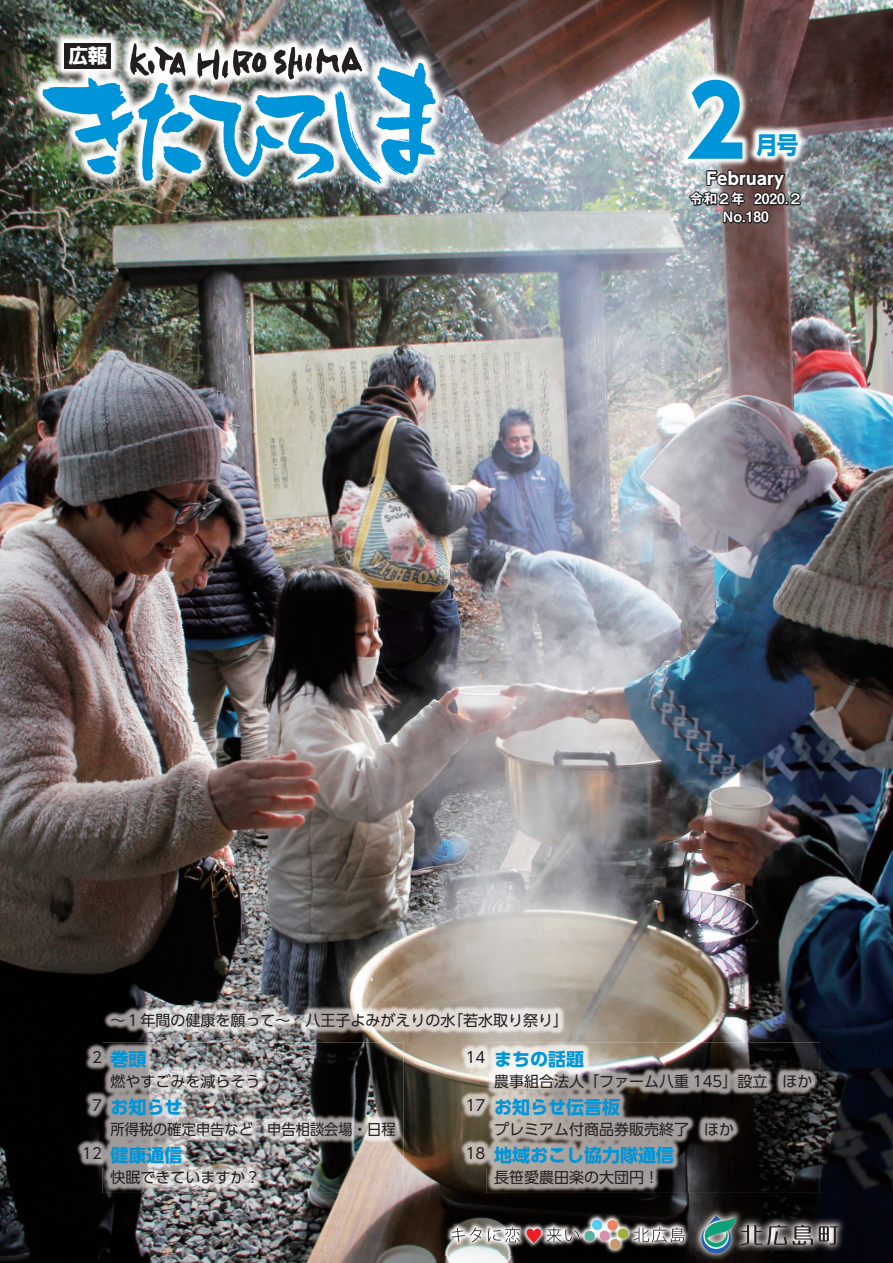
<style>
.page{position:relative;width:893px;height:1263px;background:#fff}
.page>*{position:absolute;margin:0;border:0;box-sizing:border-box;transform-origin:0 0}
.t1{font:800 96px "UD Shin Go Pro";color:#0095d9;scale:.9 1}
.t2{font:700 24px "UD Shin Go Pro";color:#0095d9;scale:.9 1}
.t3{font:700 19.5px "Shin Go Pro";color:#fff}
.t4{font:700 18px "UD Shin Go Pro";color:#0095d9}
.t5{font:700 16.8px "UD Shin Go Pro";letter-spacing:.01em;color:#fff}
.t6{font:15px "UD Shin Go Pro";color:#231f20}
.t7{font:15px "UD Shin Go Pro";color:#231f20;scale:.95 1}
.t8{font:14.4px/18px "Midashi Go Pro MB31";color:#fff;scale:.96 1}
</style>
<div class="page">
<img style="left:0;top:0;width:893px;height:1263px">
<img style="left:30px;top:31px;width:418px;height:166px">
<img style="left:43px;top:43px;width:393px;height:142px">
<img style="left:686px;top:169px;width:116px;height:65px">
<img style="left:692px;top:1207px;width:155px;height:55px">
<svg style="left:819px;top:1226px;width:19px;height:19px"></svg>
<svg style="left:793px;top:1225px;width:20px;height:20px"></svg>
<svg style="left:701px;top:1215px;width:86px;height:38px;background:#566967"></svg>
<img style="left:445px;top:1214px;width:246px;height:41px">
<svg style="left:634px;top:1227px;width:51px;height:15px"></svg>
<svg style="left:451px;top:1228px;width:31px;height:14px"></svg>
<svg style="left:488px;top:1227px;width:32px;height:15px"></svg>
<svg style="left:526px;top:1220px;width:102px;height:29px;background:#7a6e6a"></svg>
<img style="left:103px;top:1042px;width:300px;height:151px">
<img style="left:76px;top:1043px;width:33px;height:124px">
<img style="left:103px;top:1005px;width:463px;height:31px">
<img style="left:486px;top:1042px;width:334px;height:151px">
<img style="left:460px;top:1043px;width:33px;height:124px">
<img style="left:678px;top:70px;width:130px;height:99px">
<h3 class="t3" style="left:68px;top:41px;width:41px">広報</h3>
<h1 class="t1" style="left:688px;top:44px;width:65px">2</h1>
<h2 class="t2" style="left:756px;top:125px;width:49px">月号</h2>
<p class="t5" style="left:706px;top:165px;width:79px">February</p>
<p class="t8" style="left:754px;top:188px;width:52px">2020.２</p>
<p class="t8" style="left:723px;top:188px;width:49px;text-indent:-33px">令和２年<br>No.180</p>
<p class="t6" style="left:111px;top:1008px;width:347px">～１年間の健康を願って～　八王子よみがえりの水</p>
<p class="t6" style="left:448px;top:1008px;width:121px">「若水取り祭り「</p>
<p class="t6" style="left:92px;top:1045px;width:11px">2</p>
<p class="t6" style="left:92px;top:1093px;width:11px">7</p>
<p class="t6" style="left:82px;top:1141px;width:21px">12</p>
<p class="t4" style="left:111px;top:1044px;width:37px">巻頭</p>
<p class="t6" style="left:111px;top:1069px;width:152px">燃やすごみを減らそう</p>
<p class="t4" style="left:111px;top:1092px;width:73px">お知らせ</p>
<p class="t7" style="left:111px;top:1117px;width:302px">所得税の確定申告など　申告相談会場・日程</p>
<p class="t4" style="left:111px;top:1140px;width:73px">健康通信</p>
<p class="t6" style="left:111px;top:1165px;width:152px">快眠できていますか?</p>
<p class="t6" style="left:466px;top:1045px;width:21px">14</p>
<p class="t6" style="left:466px;top:1093px;width:21px">17</p>
<p class="t6" style="left:466px;top:1141px;width:21px">18</p>
<p class="t4" style="left:494px;top:1044px;width:91px">まちの話題</p>
<p class="t6" style="left:494px;top:1069px;width:320px">農事組合法人「ファーム八重 145」設立　ほか</p>
<p class="t4" style="left:494px;top:1092px;width:127px">お知らせ伝言板</p>
<p class="t6" style="left:494px;top:1117px;width:241px">プレミアム付商品券販売終了　ほか</p>
<p class="t4" style="left:494px;top:1140px;width:181px">地域おこし協力隊通信</p>
<p class="t6" style="left:494px;top:1165px;width:166px">長笹愛農田楽の大団円!</p>
</div>
